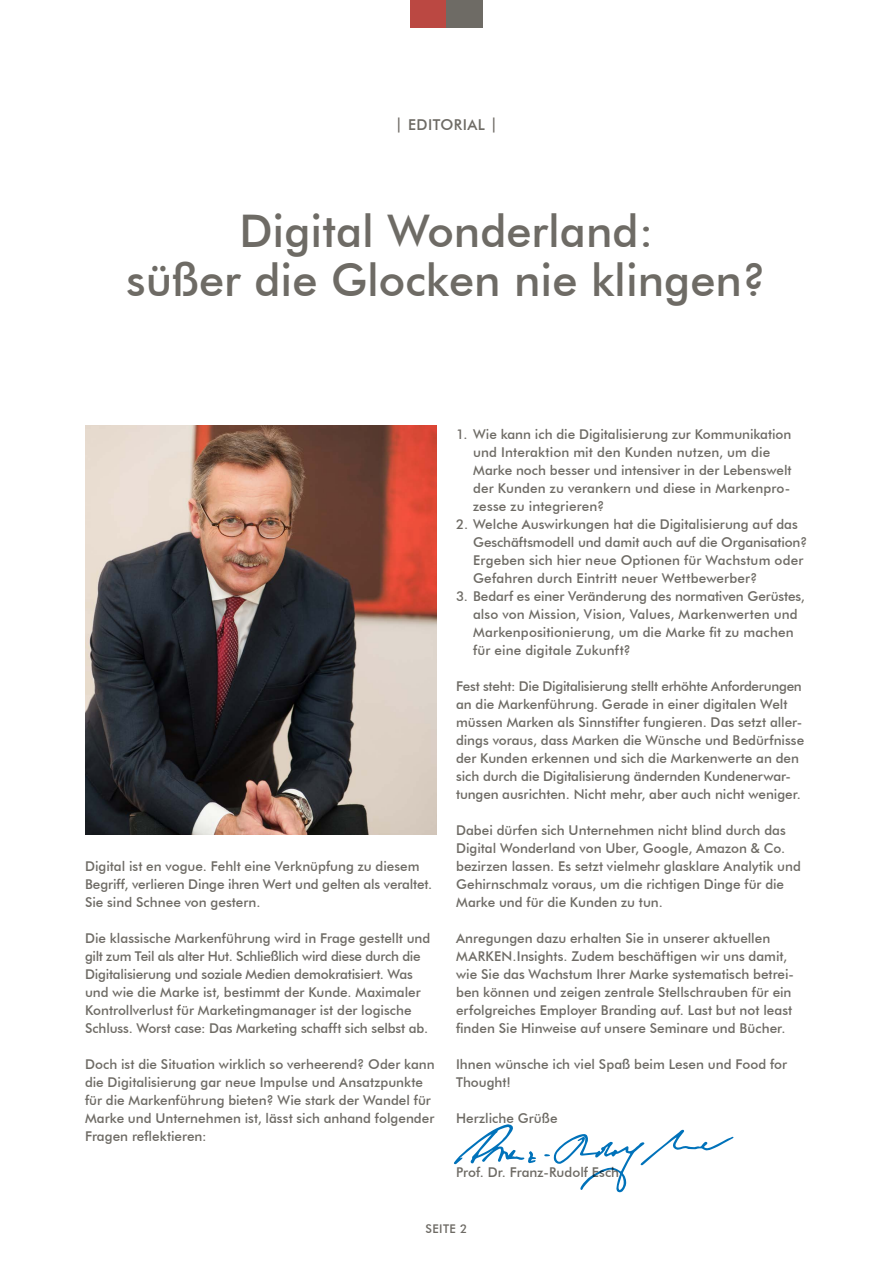
<style>
.page{position:relative;width:893px;height:1263px;background:#fff}
.page>*{position:absolute;margin:0;border:0;box-sizing:border-box;transform-origin:0 0}
.t1{font:500 45px/49.5px "Futura BT";color:#6e6b65;text-align:center}
.t2{font:500 15px "Futura BT";letter-spacing:.03em;color:#6e6b65}
.t3{font:500 13.5px/18px "Futura BT";color:#6e6b65}
.t4{font:500 12px "Futura BT";letter-spacing:.03em;color:#6e6b65}
</style>
<div class="page">
<div style="left:410px;top:0;width:36px;height:28px;background:#bb4842"></div>
<div style="left:446px;top:0;width:37px;height:28px;background:#6e6b65"></div>
<img style="left:85px;top:425px;width:352px;height:410px">
<svg style="left:454px;top:1124px;width:82px;height:40px"></svg>
<svg style="left:544px;top:1130px;width:189px;height:63px"></svg>
<p class="t2" style="left:395px;top:116px;width:104px">| EDITORIAL |</p>
<h1 class="t1" style="left:127px;top:206px;width:641px">Digital Wonderland:<br>süßer die Glocken nie klingen?</h1>
<p class="t3" style="left:85px;top:857px;width:349px">Digital ist en vogue. Fehlt eine Verknüpfung zu diesem<br>Begriff, verlieren Dinge ihren Wert und gelten als veraltet.<br>Sie sind Schnee von gestern.</p>
<p class="t3" style="left:85px;top:929px;width:347px">Die klassische Markenführung wird in Frage gestellt und gilt zum Teil als alter Hut. Schließlich wird diese durch die Digitalisierung und soziale Medien demokratisiert. Was und wie die Marke ist, bestimmt der Kunde. Maximaler Kontrollverlust für Marketingmanager ist der logische Schluss. Worst case: Das Marketing schafft sich selbst ab.</p>
<p class="t3" style="left:85px;top:1054px;width:351px">Doch ist die Situation wirklich so verheerend? Oder kann die Digitalisierung gar neue Impulse und Ansatzpunkte für die Markenführung bieten? Wie stark der Wandel für Marke und Unternehmen ist, lässt sich anhand folgender Fragen reflektieren:</p>
<p class="t3" style="left:473px;top:425px;width:320px;text-indent:-17px">1. Wie kann ich die Digitalisierung zur Kommunikation und Interaktion mit den Kunden nutzen, um die Marke noch besser und intensiver in der Lebenswelt der Kunden zu verankern und diese in Markenpro&shy;zesse zu integrieren?</p>
<p class="t3" style="left:473px;top:515px;width:336px;text-indent:-17px">2. Welche Auswirkungen hat die Digitalisierung auf das Geschäftsmodell und damit auch auf die Organisation?<br>Ergeben sich hier neue Optionen für Wachstum oder Gefahren durch Eintritt neuer Wettbewerber?</p>
<p class="t3" style="left:473px;top:587px;width:333px;text-indent:-17px">3. Bedarf es einer Veränderung des normativen Gerüstes, also von Mission, Vision, Values, Markenwerten und Markenpositionierung, um die Marke fit zu machen für eine digitale Zukunft?</p>
<p class="t3" style="left:456px;top:677px;width:350px">Fest steht: Die Digitalisierung stellt erhöhte Anforderungen an die Markenführung. Gerade in einer digitalen Welt müssen Marken als Sinnstifter fungieren. Das setzt aller&shy;dings voraus, dass Marken die Wünsche und Bedürfnisse der Kunden erkennen und sich die Markenwerte an den sich durch die Digitalisierung ändernden Kundenerwar&shy;tungen ausrichten. Nicht mehr, aber auch nicht weniger.</p>
<p class="t3" style="left:456px;top:821px;width:346px">Dabei dürfen sich Unternehmen nicht blind durch das Digital Wonderland von Uber, Google, Amazon &amp; Co. bezirzen lassen. Es setzt vielmehr glasklare Analytik und Gehirnschmalz voraus, um die richtigen Dinge für die Marke und für die Kunden zu tun.</p>
<p class="t3" style="left:456px;top:929px;width:339px">Anregungen dazu erhalten Sie in unserer aktuellen MARKEN.Insights. Zudem beschäftigen wir uns damit, wie Sie das Wachstum Ihrer Marke systematisch betrei&shy;ben können und zeigen zentrale Stellschrauben für ein erfolgreiches Employer Branding auf. Last but not least finden Sie Hinweise auf unsere Seminare und Bücher.</p>
<p class="t3" style="left:456px;top:1055px;width:333px">Ihnen wünsche ich viel Spaß beim Lesen und Food for<br>Thought!</p>
<p class="t3" style="left:456px;top:1109px;width:103px">Herzliche Grüße</p>
<p class="t3" style="left:456px;top:1163px;width:165px">Prof. Dr. Franz-Rudolf Esch</p>
<p class="t4" style="left:425px;top:1221px;width:43px">SEITE 2</p>
</div>
